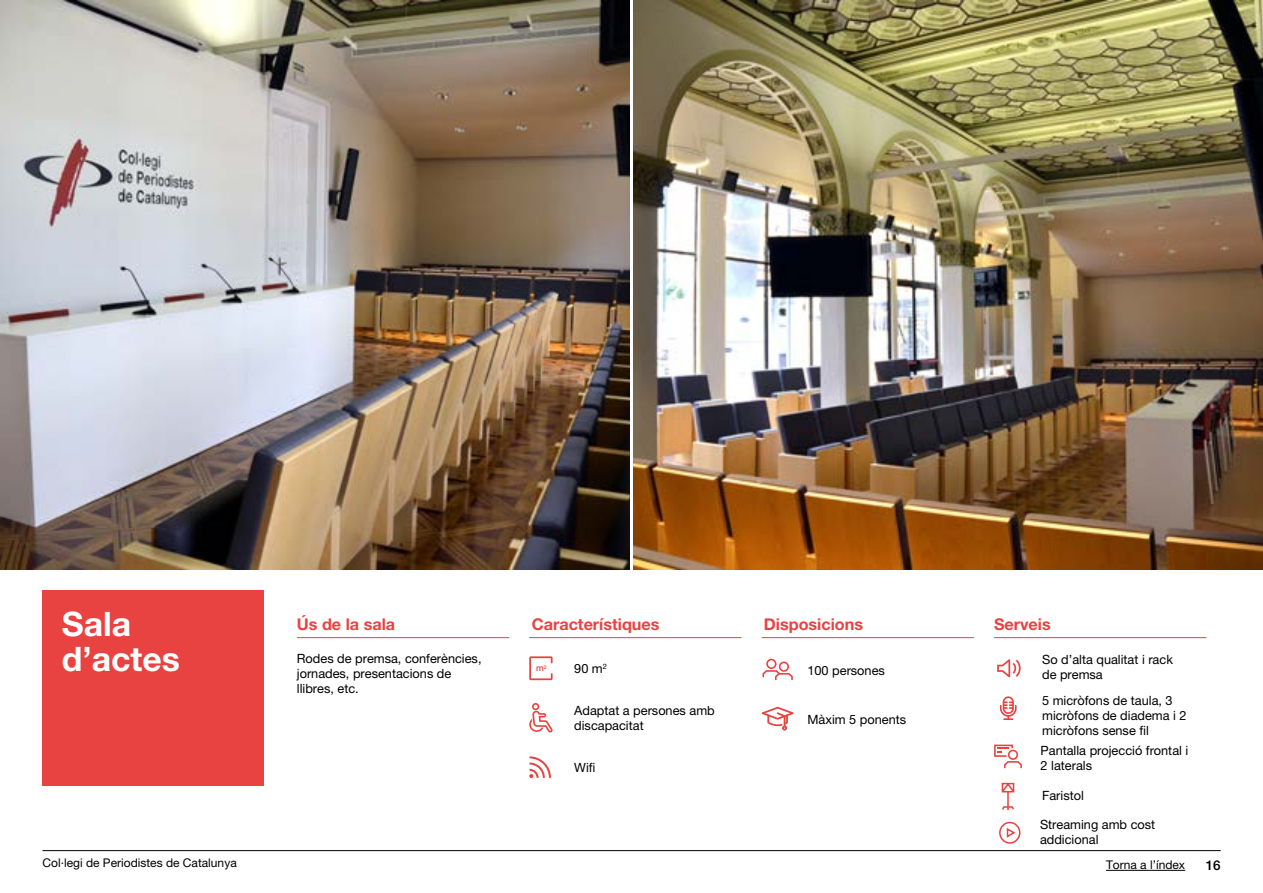
<style>
.page{position:relative;width:1263px;height:893px;background:#fff}
.page>*{position:absolute;margin:0;border:0;box-sizing:border-box;transform-origin:0 0}
.t1{font:700 33.75px/34.8px "Helvetica Neue LT Pro";color:#fff}
.t2{font:700 16.2px "Helvetica Neue LT Pro";color:#e84241}
.t3{font:500 13.5px "Helvetica Neue LT Pro";color:#000}
.t4{font:12.75px/15px "Helvetica Neue LT Pro";color:#000}
.t5{font:12px "Helvetica Neue LT Pro";color:#000}
.t6{font:500 8.85px "Helvetica Neue LT Pro";color:#e84241}
</style>
<div class="page">
<hr style="left:43px;top:850px;width:1178px;height:1px;background:#000">
<hr style="left:1106px;top:870px;width:79px;height:1px;background:#000">
<div style="left:43px;top:590px;width:221px;height:196px;background:#e84241"></div>
<img style="left:1px;top:0;width:1262px;height:570px">
<svg style="left:529px;top:703px;width:24px;height:29px"></svg>
<svg style="left:529px;top:656px;width:23px;height:24px"></svg>
<svg style="left:529px;top:756px;width:22px;height:22px"></svg>
<svg style="left:994px;top:745px;width:28px;height:23px"></svg>
<svg style="left:1000px;top:696px;width:17px;height:24px"></svg>
<svg style="left:997px;top:659px;width:24px;height:18px"></svg>
<svg style="left:762px;top:659px;width:31px;height:21px"></svg>
<svg style="left:762px;top:707px;width:32px;height:24px"></svg>
<hr style="left:297px;top:637px;width:212px;height:1px;background:#e84241">
<hr style="left:529px;top:637px;width:212px;height:1px;background:#e84241">
<hr style="left:762px;top:637px;width:212px;height:1px;background:#e84241">
<hr style="left:994px;top:637px;width:212px;height:1px;background:#e84241">
<hr style="left:630px;top:0;width:3px;height:590px;background:#fff">
<svg style="left:1001px;top:782px;width:14px;height:29px"></svg>
<div style="left:999px;top:822px;width:21px;height:22px;border:2px solid #e84241;border-radius:50%"></div>
<svg style="left:1006px;top:826px;width:10px;height:12px"></svg>
<h1 class="t1" style="left:62px;top:606px;width:120px">Sala d’actes</h1>
<p class="t2" style="left:297px;top:614px;width:100px">Ús de la sala</p>
<p class="t2" style="left:532px;top:614px;width:129px">Característiques</p>
<p class="t2" style="left:764px;top:614px;width:101px">Disposicions</p>
<p class="t2" style="left:994px;top:614px;width:58px">Serveis</p>
<p class="t4" style="left:297px;top:651px;width:186px">Rodes de premsa, conferències, jornades, presentacions de llibres, etc.</p>
<p class="t4" style="left:574px;top:661px;width:34px">90 m<sup>2</sup></p>
<p class="t4" style="left:574px;top:703px;width:142px">Adaptat a persones amb discapacitat</p>
<p class="t4" style="left:807px;top:711px;width:100px">Màxim 5 ponents</p>
<p class="t6" style="left:536px;top:663px;width:12px">m<sup>2</sup></p>
<p class="t4" style="left:807px;top:663px;width:79px">100 persones</p>
<p class="t4" style="left:574px;top:759px;width:23px">Wifi</p>
<p class="t4" style="left:1042px;top:652px;width:132px">So d’alta qualitat i rack de premsa</p>
<p class="t4" style="left:1042px;top:693px;width:146px">5 micròfons de taula, 3 micròfons de diadema i 2 micròfons sense fil</p>
<p class="t4" style="left:1040px;top:743px;width:149px">Pantalla projecció frontal i<br>2 laterals</p>
<p class="t4" style="left:1042px;top:788px;width:43px">Faristol</p>
<p class="t4" style="left:1040px;top:817px;width:117px">Streaming amb cost addicional</p>
<p class="t5" style="left:43px;top:855px;width:196px">Col·legi de Periodistes de Catalunya</p>
<p class="t5" style="left:1106px;top:858px;width:81px">Torna a l’índex</p>
<p class="t3" style="left:1206px;top:857px;width:17px">16</p>
</div>
